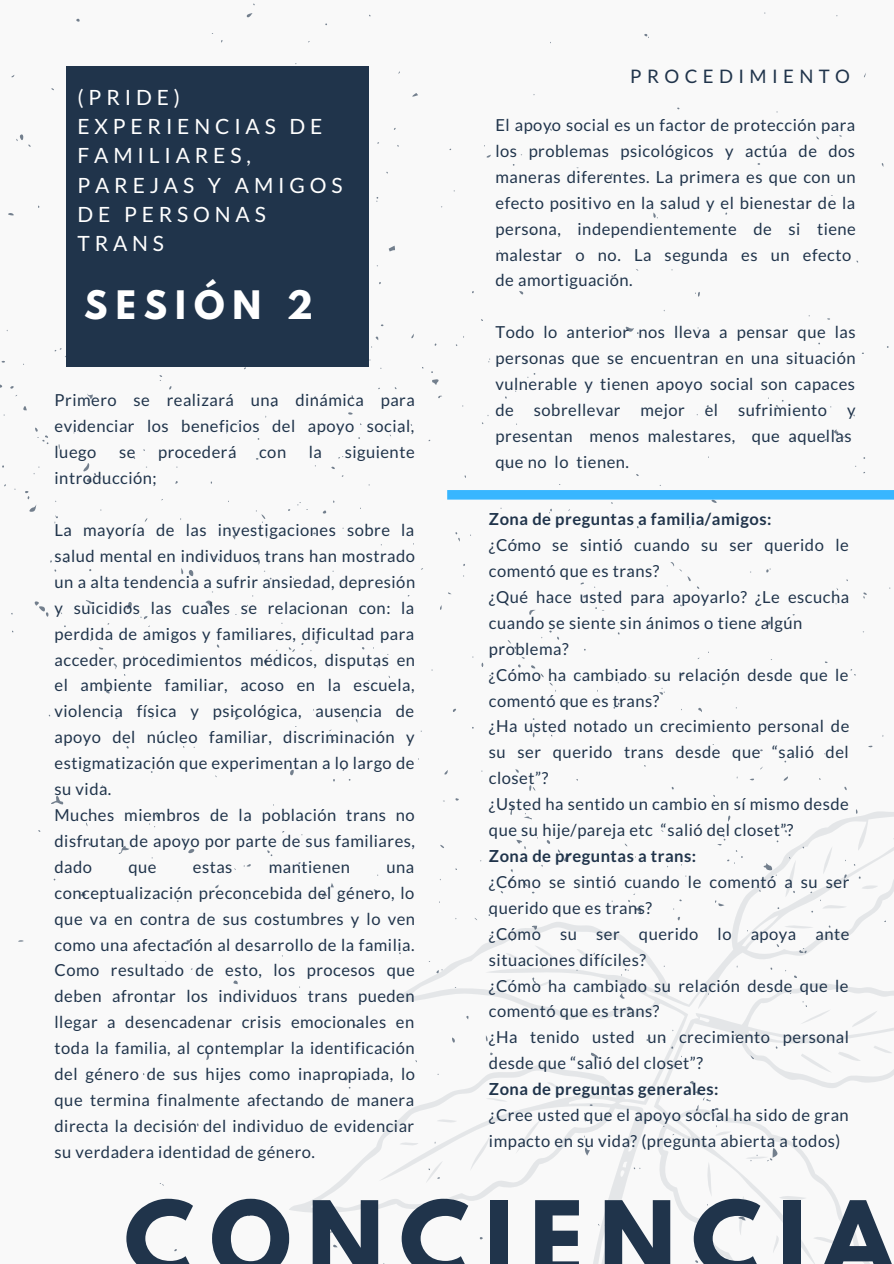
<style>
.page{position:relative;width:894px;height:1264px;background:#fff}
.page>*{position:absolute;margin:0;border:0;box-sizing:border-box;transform-origin:0 0}
.t1{font:700 92.7px "League Spartan";letter-spacing:.17em;color:#20344b}
.t2{font:700 34.8px "League Spartan";letter-spacing:.23em;color:#fff}
.t3{font:21px/29.2px "Lato";letter-spacing:.23em;color:#fff}
.t4{font:18.6px "Lato";letter-spacing:.29em;color:#20344b}
.t5{font:16.5px/26px "Lato";letter-spacing:.03em;color:#20344b}
.t6{font:700 16.5px "Lato";letter-spacing:.03em;color:#20344b}
</style>
<div class="page">
<svg style="left:198px;top:715px;width:695px;height:548px"></svg>
<svg style="left:784px;top:858px;width:12px;height:40px"></svg>
<svg style="left:735px;top:1195px;width:14px;height:41px"></svg>
<svg style="left:821px;top:845px;width:11px;height:30px"></svg>
<svg style="left:799px;top:1005px;width:31px;height:23px"></svg>
<svg style="left:851px;top:1007px;width:26px;height:23px"></svg>
<div style="left:66px;top:66px;width:302px;height:300px;background:#20344b"></div>
<svg style="left:447px;top:490px;width:446px;height:9px"></svg>
<p class="t3" style="left:77px;top:82px;width:266px">(PRIDE)<br>EXPERIENCIAS DE<br>FAMILIARES,<br>PAREJAS Y AMIGOS<br>DE PERSONAS<br>TRANS</p>
<h2 class="t2" style="left:84px;top:288px;width:230px">SESIÓN 2</h2>
<p class="t5" style="left:55px;top:387px;width:361px;text-align:justify">Primero se realizará una dinámica para evidenciar los beneficios del apoyo social, luego</p>
<p class="t5" style="left:119px;top:439px;width:18px">se</p>
<p class="t5" style="left:158px;top:439px;width:80px">procederá</p>
<p class="t5" style="left:259px;top:439px;width:29px">con</p>
<p class="t5" style="left:309px;top:439px;width:15px">la</p>
<p class="t5" style="left:344px;top:439px;width:71px">siguiente</p>
<p class="t5" style="left:55px;top:465px;width:104px">introducción;</p>
<p class="t5" style="left:55px;top:516px;width:362px">La mayoría de las investigaciones sobre la salud mental en individuos trans han mostrado un a alta tendencia a sufrir ansiedad, depresión y suicidios las cuales se relacionan con: la perdida de amigos y familiares, dificultad para acceder procedimientos médicos, disputas en el ambiente familiar, acoso en la escuela, violencia física y psicológica, ausencia de apoyo del núcleo familiar, discriminación y estigmatización que experimentan a lo largo de su vida.<br>Muches miembros de la población trans no disfrutan de apoyo por parte de sus familiares, dado</p>
<p class="t5" style="left:128px;top:853px;width:30px">que</p>
<p class="t5" style="left:193px;top:853px;width:41px">estas</p>
<p class="t5" style="left:269px;top:853px;width:83px">mantienen</p>
<p class="t5" style="left:55px;top:853px;width:362px;text-align:justify;text-indent:332px">una conceptualización preconcebida del género, lo que va en contra de sus costumbres y lo ven como una afectación al desarrollo de la familia.<br>Como resultado de esto, los procesos que deben afrontar los individuos trans pueden llegar a desencadenar crisis emocionales en toda la familia, al contemplar la identificación del género de sus hijes como inapropiada, lo que termina finalmente afectando de manera directa la decisión del individuo de evidenciar su verdadera identidad de género.</p>
<p class="t4" style="left:630px;top:65px;width:221px">PROCEDIMIENTO</p>
<p class="t5" style="left:495px;top:112px;width:362px">El apoyo social es un factor de protección para los problemas psicológicos y actúa de dos maneras diferentes. La primera es que con un efecto positivo en la salud y el bienestar de la persona, independientemente de si tiene malestar o no. La segunda es un efecto de amortiguación.</p>
<p class="t5" style="left:495px;top:319px;width:361px">Todo lo anterior nos lleva a pensar que las personas que se encuentran en una situación vulnerable y tienen apoyo social son capaces de sobrellevar mejor el sufrimiento y presentan menos malestares, que aquellas que no lo tienen.</p>
<p class="t6" style="left:489px;top:509px;width:284px">Zona de preguntas a familia/amigos:</p>
<p class="t5" style="left:489px;top:531px;width:362px">¿Cómo se sintió cuando su ser querido le comentó que es trans?<br>¿Qué hace usted para apoyarlo? ¿Le escucha cuando se siente sin ánimos o tiene algún problema?<br>¿Cómo ha cambiado su relación desde que le comentó que es trans?<br>¿Ha usted notado un crecimiento personal de su ser querido trans desde que “salió del closet”?<br>¿Usted ha sentido un cambio en sí mismo desde que su hije/pareja etc “salió del closet”?</p>
<p class="t6" style="left:489px;top:845px;width:209px">Zona de preguntas a trans:</p>
<p class="t5" style="left:489px;top:868px;width:362px">¿Cómo se sintió cuando le comentó a su ser querido que es trans?<br>¿Cómo su ser querido lo apoya ante situaciones difíciles?<br>¿Cómo ha cambiado su relación desde que le comentó que es trans?<br>¿Ha tenido usted un crecimiento personal desde que “salió del closet”?</p>
<p class="t6" style="left:489px;top:1078px;width:231px">Zona de preguntas generales:</p>
<p class="t5" style="left:489px;top:1101px;width:361px">¿Cree usted que el apoyo social ha sido de gran impacto en su vida? (pregunta abierta a todos)</p>
<h1 class="t1" style="left:124px;top:1193px;width:771px">CONCIENCIA</h1>
</div>
